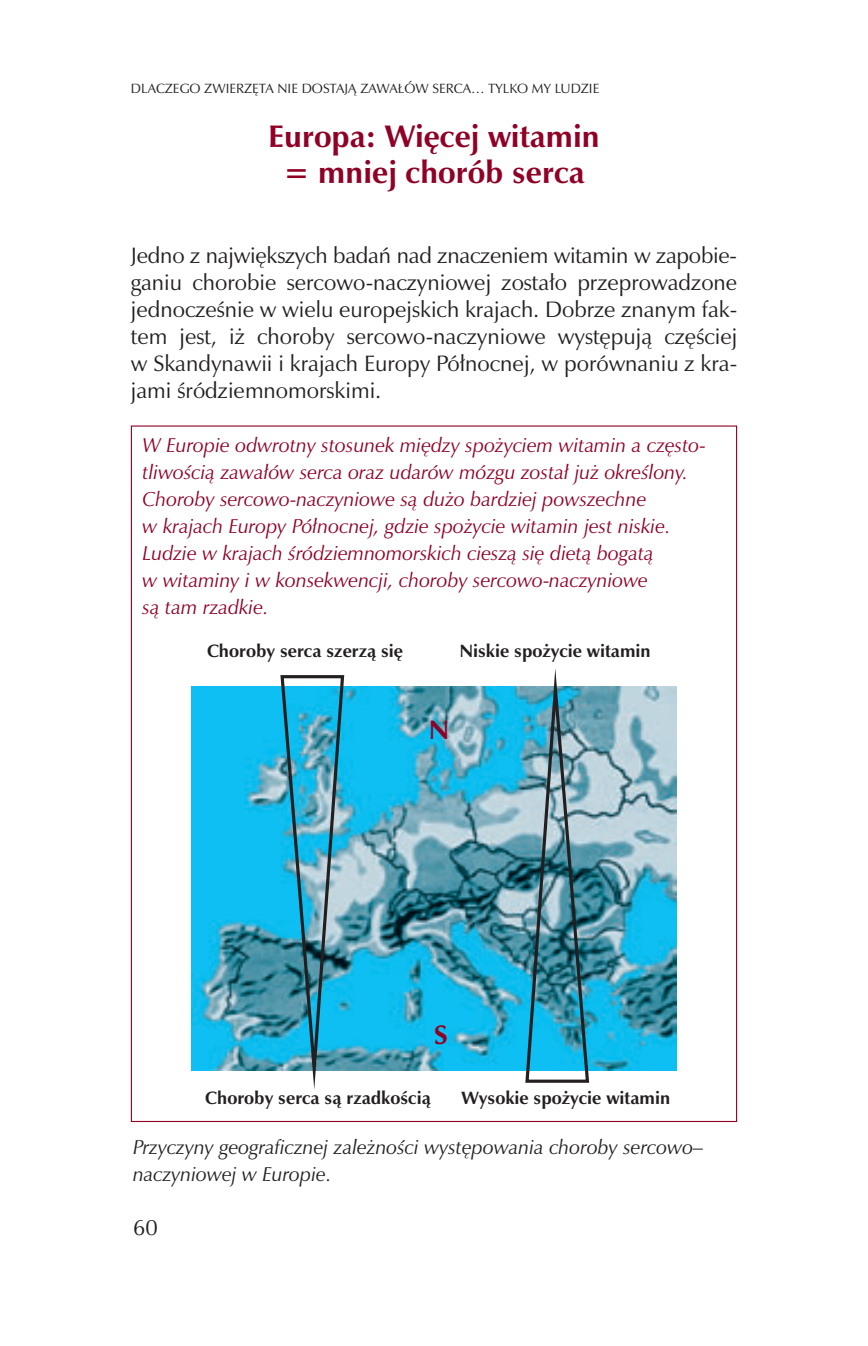
<style>
.page{position:relative;width:868px;height:1346px;background:#fff}
.page>*{position:absolute;margin:0;border:0;box-sizing:border-box;transform-origin:0 0}
.t1{font:31.5px/36px "Zapf Humnst PL Bold A";color:#900126;text-align:center}
.t2{font:27px "Zapf Humnst PL Bold A";color:#900126}
.t3{font:22.5px/27px "Zapf Humnst PL Roman A";color:#231f20;text-align:justify}
.t4{font:20.25px/27px "Zapf Humnst PL Italic A";color:#900126}
.t5{font:20.25px/27px "Zapf Humnst PL Italic A";color:#231f20}
.t6{font:18px "Zapf Humnst PL Bold A";color:#231f20}
.t7{font:13.5px "Zapf Humnst PL Roman A";color:#231f20}
</style>
<div class="page">
<img style="left:191px;top:687px;width:485px;height:383px">
<img style="left:280px;top:675px;width:64px;height:414px">
<img style="left:525px;top:668px;width:64px;height:415px">
<p class="t7" style="left:131px;top:80px;width:470px">DLACZEGO ZWIERZÊTA NIE DOSTAJ¥ ZAWA£ÓW SERCA… TYLKO MY LUDZIE</p>
<h1 class="t1" style="left:268px;top:118px;width:333px">Europa: Wiêcej witamin = mniej chorób serca</h1>
<p class="t3" style="left:131px;top:241px;width:608px">Jedno z najwiêkszych badañ nad znaczeniem witamin w zapobie&shy;ganiu chorobie sercowo-naczyniowej zosta³o przeprowadzone jednoczeœnie w wielu europejskich krajach. Dobrze znanym fak&shy;tem jest, i¿ choroby sercowo-naczyniowe wystêpuj¹ czêœciej w Skandynawii i krajach Europy Pó³nocnej, w porównaniu z kra&shy;jami œródziemnomorskimi.</p>
<p class="t4" style="left:143px;top:431px;width:565px">W Europie odwrotny stosunek miêdzy spo¿yciem witamin a czêsto&shy;tliwoœci¹ zawa³ów serca oraz udarów mózgu zosta³ ju¿ okreœlony.<br>Choroby sercowo-naczyniowe s¹ du¿o bardziej powszechne<br>w krajach Europy Pó³nocnej, gdzie spo¿ycie witamin jest niskie.<br>Ludzie w krajach œródziemnomorskich ciesz¹ siê diet¹ bogat¹<br>w witaminy i w konsekwencji, choroby sercowo-naczyniowe<br>s¹ tam rzadkie.</p>
<p class="t6" style="left:207px;top:640px;width:197px">Choroby serca szerz¹ siê</p>
<p class="t6" style="left:459px;top:640px;width:193px">Niskie spo¿ycie witamin</p>
<h2 class="t2" style="left:429px;top:714px;width:21px">N</h2>
<h2 class="t2" style="left:434px;top:1019px;width:15px">S</h2>
<p class="t6" style="left:205px;top:1087px;width:227px">Choroby serca s¹ rzadkoœci¹</p>
<p class="t6" style="left:461px;top:1087px;width:210px">Wysokie spo¿ycie witamin</p>
<p class="t5" style="left:133px;top:1133px;width:571px">Przyczyny geograficznej zale¿noœci wystêpowania choroby sercowo– naczyniowej w Europie.</p>
<p class="t3" style="left:133px;top:1213px;width:26px">60</p>
</div>
